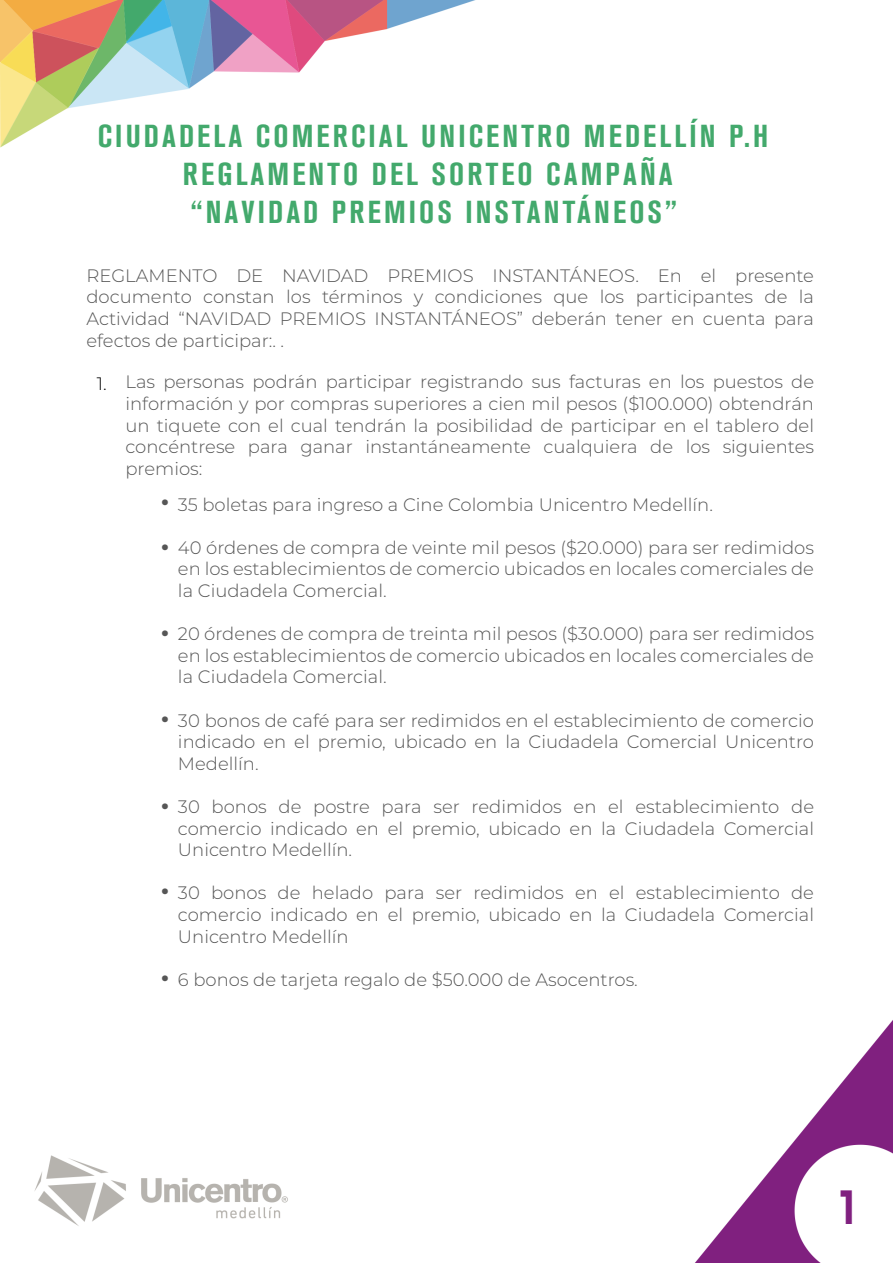
<style>
.page{position:relative;width:893px;height:1263px;background:#fff}
.page>*{position:absolute;margin:0;border:0;box-sizing:border-box;transform-origin:0 0}
.t1{font:700 48px "Montserrat";color:#80207f;scale:.77 1}
.t2{font:700 condensed 31.5px/37.8px "Akzidenz Grotesk BQ";letter-spacing:.1em;color:#43a96c;text-align:center}
.t3{font:700 30px/45px "Montserrat";color:#565656}
.t4{font:300 18px/21.6px "Montserrat";color:#565656;text-align:justify}
.s1{color:#000}
</style>
<div class="page">
<img style="left:0;top:0;width:893px;height:1263px">
<h2 class="t2" style="left:98px;top:117px;width:672px">CIUDADELA COMERCIAL UNICENTRO MEDELLÍN P.H<br>REGLAMENTO DEL SORTEO CAMPAÑA<br>“NAVIDAD PREMIOS INSTANTÁNEOS”</h2>
<p class="t4" style="left:86px;top:264px;width:729px">REGLAMENTO DE NAVIDAD PREMIOS INSTANTÁNEOS. En el presente documento constan los términos y condiciones que los participantes de la Actividad “NAVIDAD PREMIOS INSTANTÁNEOS” deberán tener en cuenta para efectos de participar:. .</p>
<p class="t4" style="left:125px;top:371px;width:690px;text-indent:-28px"><span class="s1">1.</span> Las personas podrán participar registrando sus facturas en los puestos de información y por compras superiores a cien mil pesos ($100.000) obtendrán un tiquete con el cual tendrán la posibilidad de participar en el tablero del concéntrese para ganar instantáneamente cualquiera de los siguientes premios:</p>
<p class="t4" style="left:178px;top:493px;width:536px">35 boletas para ingreso a Cine Colombia Unicentro Medellín.</p>
<p class="t4" style="left:178px;top:536px;width:638px">40 órdenes de compra de veinte mil pesos ($20.000) para ser redimidos en los establecimientos de comercio ubicados en locales comerciales de la Ciudadela Comercial.</p>
<p class="t4" style="left:178px;top:622px;width:638px">20 órdenes de compra de treinta mil pesos ($30.000) para ser redimidos en los establecimientos de comercio ubicados en locales comerciales de la Ciudadela Comercial.</p>
<p class="t4" style="left:178px;top:709px;width:638px">30 bonos de café para ser redimidos en el establecimiento de comercio indicado en el premio, ubicado en la Ciudadela Comercial Unicentro Medellín.</p>
<p class="t4" style="left:178px;top:795px;width:638px">30 bonos de postre para ser redimidos en el establecimiento de comercio indicado en el premio, ubicado en la Ciudadela Comercial Unicentro Medellín.</p>
<p class="t4" style="left:178px;top:882px;width:638px">30 bonos de helado para ser redimidos en el establecimiento de comercio indicado en el premio, ubicado en la Ciudadela Comercial Unicentro Medellín</p>
<p class="t4" style="left:178px;top:968px;width:461px">6 bonos de tarjeta regalo de $50.000 de Asocentros.</p>
<h3 class="t3" style="left:161px;top:471px;width:9px">. .</h3>
<h3 class="t3" style="left:161px;top:601px;width:9px">.</h3>
<h3 class="t3" style="left:161px;top:687px;width:9px">.</h3>
<h3 class="t3" style="left:161px;top:774px;width:9px">.</h3>
<h3 class="t3" style="left:161px;top:859px;width:9px">.</h3>
<h3 class="t3" style="left:161px;top:946px;width:9px">.</h3>
<h1 class="t1" style="left:840px;top:1172px;width:20px">1</h1>
</div>
